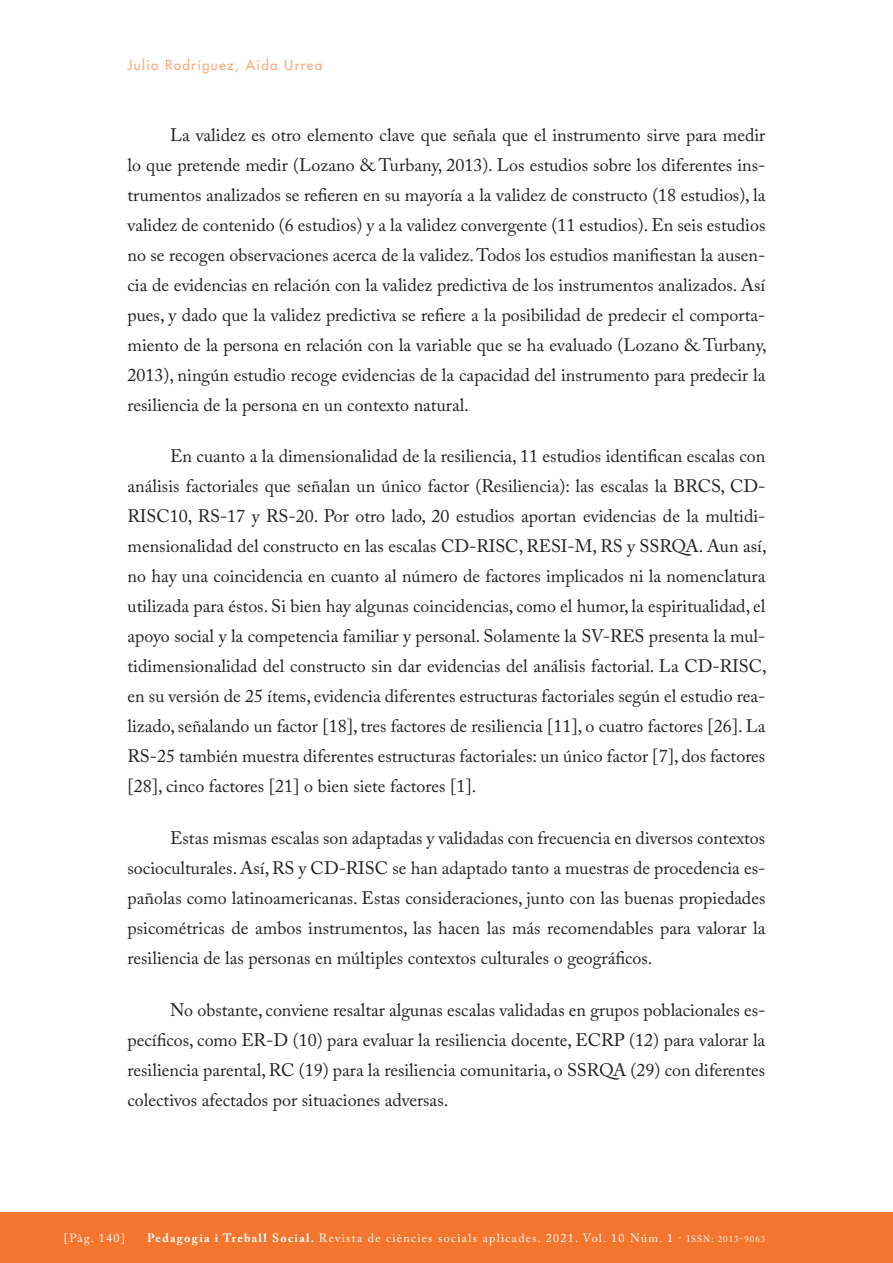
<style>
.page{position:relative;width:893px;height:1263px;background:#fff}
.page>*{position:absolute;margin:0;border:0;box-sizing:border-box;transform-origin:0 0}
.TEXT_COMU{font:18px/30px "Adobe Caslon Pro";color:#231f20;text-align:justify}
.CAPÇALERA_ESQUERRA{font:13.5px "Futura";letter-spacing:.1em;color:#f8a877}
.t1{font:12px "Adobe Caslon Pro";letter-spacing:.11em;color:#fff}
.s1{font-weight:700}
.s2{font-size:9px}
</style>
<div class="page">
<div style="left:0;top:1212px;width:893px;height:51px;background:#f3752e"></div>
<p class="CAPÇALERA_ESQUERRA" style="left:128px;top:57px;width:196px">Julio Rodríguez, Aida Urrea</p>
<p class="TEXT_COMU" style="left:128px;top:120px;width:641px;text-indent:43px">La validez es otro elemento clave que señala que el instrumento sirve para medir lo que pretende medir (Lozano &amp; Turbany, 2013). Los estudios sobre los diferentes ins&shy;trumentos analizados se refieren en su mayoría a la validez de constructo (18 estudios), la validez de contenido (6 estudios) y a la validez convergente (11 estudios). En seis estudios no se recogen observaciones acerca de la validez. Todos los estudios manifiestan la ausen&shy;cia de evidencias en relación con la validez predictiva de los instrumentos analizados. Así pues, y dado que la validez predictiva se refiere a la posibilidad de predecir el comporta&shy;miento de la persona en relación con la variable que se ha evaluado (Lozano &amp; Turbany, 2013), ningún estudio recoge evidencias de la capacidad del instrumento para predecir la resiliencia de la persona en un contexto natural.</p>
<p class="TEXT_COMU" style="left:128px;top:441px;width:641px;text-indent:43px">En cuanto a la dimensionalidad de la resiliencia, 11 estudios identifican escalas con análisis factoriales que señalan un único factor (Resiliencia): las escalas la BRCS, CD-RISC10, RS-17 y RS-20. Por otro lado, 20 estudios aportan evidencias de la multidi&shy;mensionalidad del constructo en las escalas CD-RISC, RESI-M, RS y SSRQA. Aun así, no hay una coincidencia en cuanto al número de factores implicados ni la nomenclatura utilizada para éstos. Si bien hay algunas coincidencias, como el humor, la espiritualidad, el apoyo social y la competencia familiar y personal. Solamente la SV-RES presenta la mul&shy;tidimensionalidad del constructo sin dar evidencias del análisis factorial. La CD-RISC, en su versión de 25 ítems, evidencia diferentes estructuras factoriales según el estudio rea&shy;lizado, señalando un factor [18], tres factores de resiliencia [11], o cuatro factores [26]. La RS-25 también muestra diferentes estructuras factoriales: un único factor [7], dos factores [28], cinco factores [21] o bien siete factores [1].</p>
<p class="TEXT_COMU" style="left:128px;top:823px;width:639px;text-indent:43px">Estas mismas escalas son adaptadas y validadas con frecuencia en diversos contextos socioculturales. Así, RS y CD-RISC se han adaptado tanto a muestras de procedencia es&shy;pañolas como latinoamericanas. Estas consideraciones, junto con las buenas propiedades psicométricas de ambos instrumentos, las hacen las más recomendables para valorar la resiliencia de las personas en múltiples contextos culturales o geográficos.</p>
<p class="TEXT_COMU" style="left:128px;top:994px;width:639px;text-indent:43px">No obstante, conviene resaltar algunas escalas validadas en grupos poblacionales es&shy;pecíficos, como ER-D (10) para evaluar la resiliencia docente, ECRP (12) para valorar la resiliencia parental, RC (19) para la resiliencia comunitaria, o SSRQA (29) con diferentes colectivos afectados por situaciones adversas.</p>
<p class="t1" style="left:64px;top:1231px;width:63px">[Pàg. 140]</p>
<p class="t1" style="left:147px;top:1231px;width:620px"><span class="s1">Pedagogia i Treball Social.</span> Revista de ciències socials aplicades. 2021. Vol. 10 Núm. 1 · <span class="s2">ISSN: 2013-9063</span></p>
</div>
